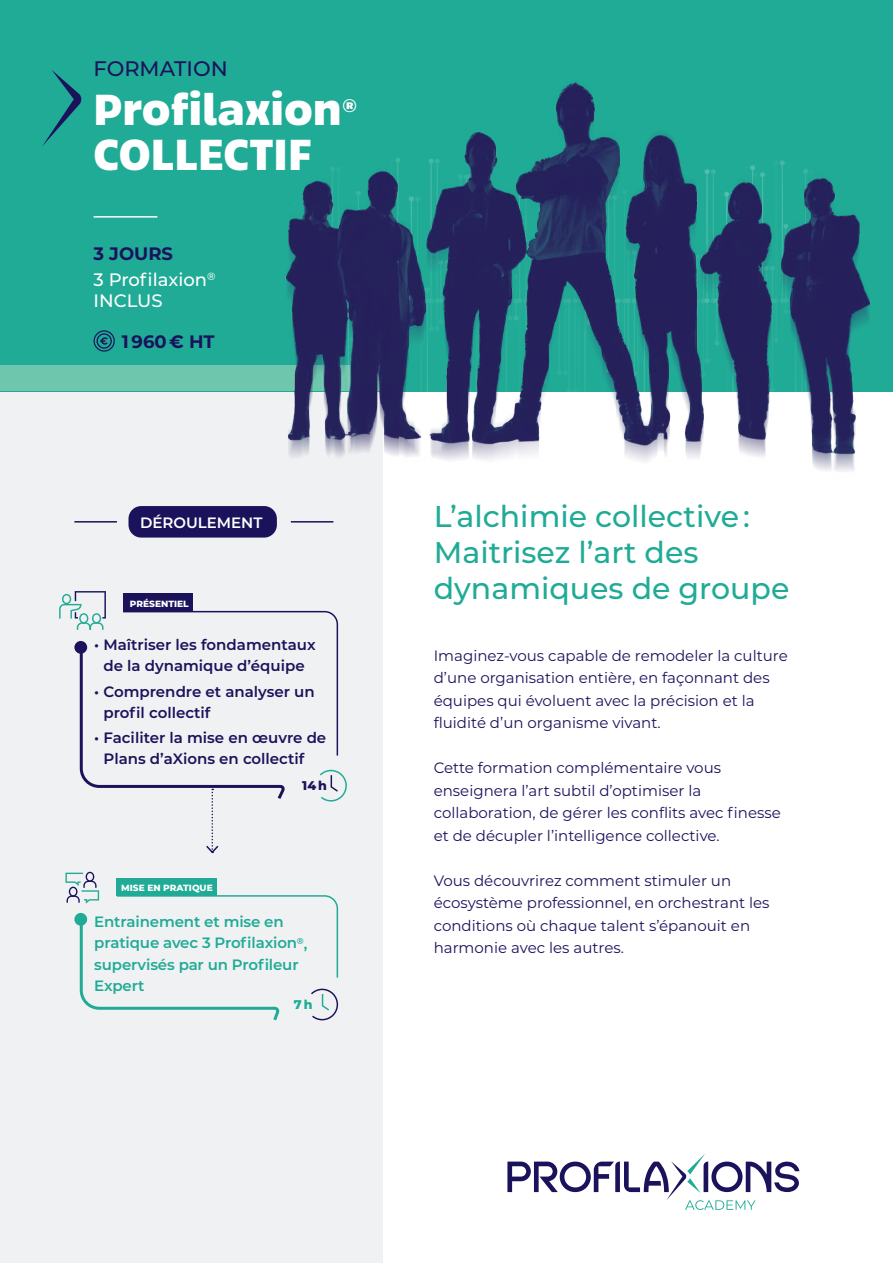
<style>
.page{position:relative;width:893px;height:1263px;background:#fff}
.page>*{position:absolute;margin:0;border:0;box-sizing:border-box;transform-origin:0 0}
.t1{font:700 48px "Bruna";color:#fff}
.t2{font:500 30px/36px "Montserrat";color:#20ab96}
.t3{font:500 21px "Montserrat";color:#1a135c}
.t4{font:700 20.1px "Bruna";color:#fff}
.t5{font:500 18px/25.8px "Montserrat";color:#fff}
.t6{font:700 18px "Montserrat";color:#1a135c}
.t7{font:15px/22.5px "Montserrat";color:#1a135c}
.t8{font:600 15px/21px "Montserrat";color:#1a135c}
.t9{font:600 15px/21px "Montserrat";letter-spacing:-.01em;color:#20ab96}
.t10{font:600 15px "Montserrat";color:#fff}
.t11{font:800 12.6px "Montserrat";color:#1a135c}
.t12{font:800 12.6px "Montserrat";color:#20ab96}
.t13{font:800 9px "Montserrat";color:#fff}
.s1{font-weight:700;color:#1a135c}
</style>
<div class="page">
<div style="left:0;top:391px;width:383px;height:872px;background:#f0f1f2"></div>
<div style="left:0;top:0;width:893px;height:391px;background:#20ab96"></div>
<div style="left:0;top:366px;width:383px;height:25px;background:#6ec7ad"></div>
<svg style="left:507px;top:1154px;width:292px;height:56px"></svg>
<svg style="left:42px;top:70px;width:40px;height:76px"></svg>
<div style="left:128px;top:506px;width:149px;height:32px;background:#1a135c;border-radius:13px"></div>
<svg style="left:59px;top:591px;width:288px;height:263px"></svg>
<div style="left:123px;top:594px;width:70px;height:17px;background:#1a135c"></div>
<div style="left:74px;top:641px;width:13px;height:13px;background:#1a135c;border-radius:50%"></div>
<hr style="left:74px;top:521px;width:43px;height:1px;background:#1a135c">
<hr style="left:291px;top:521px;width:42px;height:1px;background:#1a135c">
<svg style="left:65px;top:872px;width:274px;height:149px"></svg>
<hr style="left:94px;top:216px;width:63px;height:2px;background:#fff">
<svg style="left:94px;top:330px;width:21px;height:22px"></svg>
<img style="left:233px;top:81px;width:649px;height:390px">
<h3 class="t3" style="left:94px;top:53px;width:136px">FORMATION</h3>
<h1 class="t1" style="left:94px;top:82px;width:250px">Profilaxion</h1>
<h3 class="t4" style="left:342px;top:94px;width:17px">®</h3>
<h1 class="t1" style="left:94px;top:127px;width:220px">COLLECTIF</h1>
<p class="t5" style="left:94px;top:240px;width:124px"><span class="s1">3 JOURS<br></span>3 Profilaxion<sup>®</sup></p>
<p class="t5" style="left:94px;top:287px;width:71px">INCLUS</p>
<p class="t6" style="left:122px;top:328px;width:94px">1 960 € HT</p>
<p class="t10" style="left:140px;top:512px;width:124px">DÉROULEMENT</p>
<p class="t13" style="left:130px;top:597px;width:60px">PRÉSENTIEL</p>
<p class="t8" style="left:94px;top:634px;width:223px;text-align:center">• Maîtriser les fondamentaux de la dynamique d’équipe</p>
<p class="t8" style="left:103px;top:680px;width:213px;text-indent:-9px">• Comprendre et analyser un profil collectif</p>
<p class="t8" style="left:103px;top:726px;width:224px;text-indent:-9px">• Faciliter la mise en œuvre de<br>Plans d’aXions en collectif</p>
<p class="t13" style="left:121px;top:881px;width:93px">MISE EN PRATIQUE</p>
<p class="t11" style="left:302px;top:776px;width:26px">14 h</p>
<p class="t9" style="left:94px;top:911px;width:215px">Entrainement et mise en pratique avec 3 Profilaxion<sup>®</sup>, supervisés par un Profileur<br>Expert</p>
<p class="t12" style="left:294px;top:995px;width:20px">7 h</p>
<h2 class="t2" style="left:434px;top:497px;width:357px">L’alchimie collective :<br>Maitrisez l’art des dynamiques de groupe</h2>
<p class="t7" style="left:434px;top:644px;width:356px">Imaginez-vous capable de remodeler la culture d’une organisation entière, en façonnant des équipes qui évoluent avec la précision et la fluidité d’un organisme vivant.</p>
<p class="t7" style="left:434px;top:756px;width:349px">Cette formation complémentaire vous enseignera l’art subtil d’optimiser la collaboration, de gérer les conflits avec finesse et de décupler l’intelligence collective.</p>
<p class="t7" style="left:434px;top:869px;width:337px">Vous découvrirez comment stimuler un écosystème professionnel, en orchestrant les conditions où chaque talent s’épanouit en harmonie avec les autres.</p>
</div>
